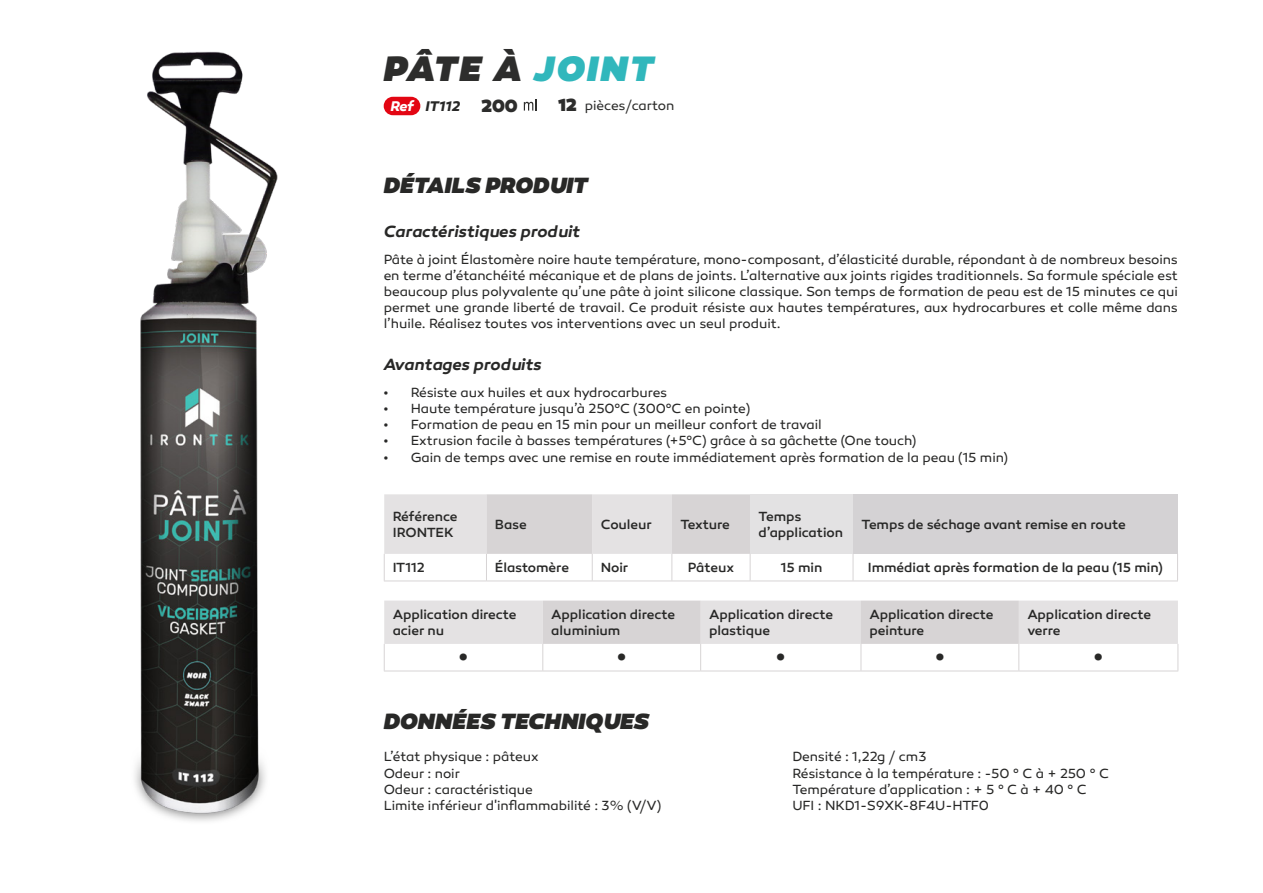
<style>
.page{position:relative;width:1263px;height:893px;background:#fff}
.page>*{position:absolute;margin:0;border:0;box-sizing:border-box;transform-origin:0 0}
.t1{font:italic 900 36px "Canaro";letter-spacing:.06em;color:#2d2d2c}
.t2{font:500 27px "Canaro";color:#282827}
.t3{font:italic 900 22.5px "Canaro";letter-spacing:.01em;color:#282827}
.t4{font:italic 600 16.5px "Canaro";letter-spacing:-.005em;color:#282827}
.t5{font:italic 700 14.25px "Canaro";color:#282827}
.t6{font:13.5px/16.2px "Canaro";letter-spacing:-.005em;color:#282827}
.t7{font:500 13.5px/16.2px "Canaro";letter-spacing:-.005em;color:#282827}
.t8{font:13.5px "Canaro";letter-spacing:-.005em;color:#2d2d2c}
.s1{color:#31b7bc}
.s2{color:#fff}
.s3{font-weight:900;font-style:normal;font-size:18px;color:#2d2d2c}
.s4{font-weight:900;font-size:18px}
</style>
<div class="page">
<div style="left:750px;top:494px;width:103px;height:60px;background:#e3e2e3"></div>
<div style="left:853px;top:494px;width:324px;height:60px;background:#d4d2d4"></div>
<hr style="left:486px;top:581px;width:106px;height:1px;background:#d7d4d5">
<hr style="left:592px;top:581px;width:80px;height:1px;background:#d7d4d5">
<hr style="left:672px;top:581px;width:78px;height:1px;background:#d7d4d5">
<hr style="left:750px;top:581px;width:103px;height:1px;background:#d7d4d5">
<svg style="left:853px;top:554px;width:1px;height:27px"></svg>
<svg style="left:1177px;top:554px;width:1px;height:27px"></svg>
<hr style="left:853px;top:581px;width:325px;height:1px;background:#d7d4d5">
<svg style="left:384px;top:494px;width:367px;height:87px"></svg>
<hr style="left:384px;top:581px;width:102px;height:1px;background:#d7d4d5">
<svg style="left:384px;top:601px;width:794px;height:70px"></svg>
<hr style="left:384px;top:671px;width:159px;height:1px;background:#d7d4d5">
<hr style="left:543px;top:671px;width:158px;height:1px;background:#d7d4d5">
<hr style="left:701px;top:671px;width:160px;height:1px;background:#d7d4d5">
<hr style="left:861px;top:671px;width:158px;height:1px;background:#d7d4d5">
<hr style="left:1019px;top:671px;width:159px;height:1px;background:#d7d4d5">
<div style="left:384px;top:97px;width:36px;height:18px;background:#e30613;border-radius:9px"></div>
<svg style="left:524px;top:99px;width:12px;height:12px"></svg>
<img style="left:134px;top:51px;width:144px;height:770px">
<h1 class="t1" style="left:384px;top:45px;width:271px">PÂTE À <span class="s1">JOINT</span></h1>
<p class="t5" style="left:390px;top:98px;width:129px"><span class="s2">Ref</span> IT112 <span class="s3">200</span></p>
<p class="t8" style="left:558px;top:98px;width:118px"><span class="s4">12</span> pièces/carton</p>
<h3 class="t3" style="left:384px;top:171px;width:206px">DÉTAILS PRODUIT</h3>
<p class="t4" style="left:384px;top:221px;width:198px">Caractéristiques produit</p>
<p class="t6" style="left:384px;top:251px;width:796px;text-align:justify">Pâte à joint Élastomère noire haute température, mono-composant, d’élasticité durable, répondant à de nombreux besoins en terme d’étanchéité mécanique et de plans de joints. L’alternative aux joints rigides traditionnels. Sa formule spéciale est beaucoup plus polyvalente qu’une pâte à joint silicone classique. Son temps de formation de peau est de 15 minutes ce qui permet une grande liberté de travail. Ce produit résiste aux hautes températures, aux hydrocarbures et colle même dans l’huile. Réalisez toutes vos interventions avec un seul produit.</p>
<p class="t4" style="left:384px;top:354px;width:160px">Avantages produits</p>
<p class="t6" style="left:384px;top:384px;width:285px">• Résiste aux huiles et aux hydrocarbures</p>
<p class="t6" style="left:384px;top:400px;width:368px">• Haute température jusqu’à 250°C (300°C en pointe)</p>
<p class="t6" style="left:384px;top:417px;width:440px">• Formation de peau en 15 min pour un meilleur confort de travail</p>
<p class="t6" style="left:384px;top:433px;width:534px">• Extrusion facile à basses températures (+5°C) grâce à sa gâchette (One touch)</p>
<p class="t6" style="left:384px;top:449px;width:626px">• Gain de temps avec une remise en route immédiatement après formation de la peau (15 min)</p>
<p class="t7" style="left:393px;top:508px;width:66px">Référence<br>IRONTEK</p>
<p class="t7" style="left:495px;top:516px;width:33px">Base</p>
<p class="t7" style="left:601px;top:516px;width:53px">Couleur</p>
<p class="t7" style="left:680px;top:516px;width:51px">Texture</p>
<p class="t7" style="left:759px;top:508px;width:86px">Temps d’application</p>
<p class="t7" style="left:861px;top:516px;width:266px">Temps de séchage avant remise en route</p>
<p class="t7" style="left:393px;top:560px;width:33px">IT112</p>
<p class="t7" style="left:495px;top:560px;width:76px">Élastomère</p>
<p class="t7" style="left:601px;top:560px;width:29px">Noir</p>
<p class="t7" style="left:688px;top:560px;width:48px">Pâteux</p>
<p class="t7" style="left:781px;top:560px;width:43px">15 min</p>
<p class="t7" style="left:868px;top:560px;width:297px">Immédiat après formation de la peau (15 min)</p>
<p class="t7" style="left:393px;top:607px;width:125px">Application directe acier nu</p>
<p class="t7" style="left:551px;top:607px;width:125px">Application directe aluminium</p>
<p class="t7" style="left:709px;top:607px;width:125px">Application directe plastique</p>
<p class="t7" style="left:869px;top:607px;width:125px">Application directe peinture</p>
<p class="t7" style="left:1027px;top:607px;width:125px">Application directe verre</p>
<h2 class="t2" style="left:459px;top:640px;width:11px">•</h2>
<h2 class="t2" style="left:617px;top:640px;width:11px">•</h2>
<h2 class="t2" style="left:776px;top:640px;width:11px">•</h2>
<h2 class="t2" style="left:935px;top:640px;width:11px">•</h2>
<h2 class="t2" style="left:1094px;top:640px;width:11px">•</h2>
<h3 class="t3" style="left:384px;top:707px;width:267px">DONNÉES TECHNIQUES</h3>
<p class="t6" style="left:384px;top:749px;width:279px">L’état physique : pâteux<br>Odeur : noir<br>Odeur : caractéristique<br>Limite inférieur d'inflammabilité : 3% (V/V)</p>
<p class="t6" style="left:792px;top:749px;width:318px">Densité : 1,22g / cm3<br>Résistance à la température : -50 ° C à + 250 ° C Température d’application : + 5 ° C à + 40 ° C UFI : NKD1-S9XK-8F4U-HTF0</p>
</div>
